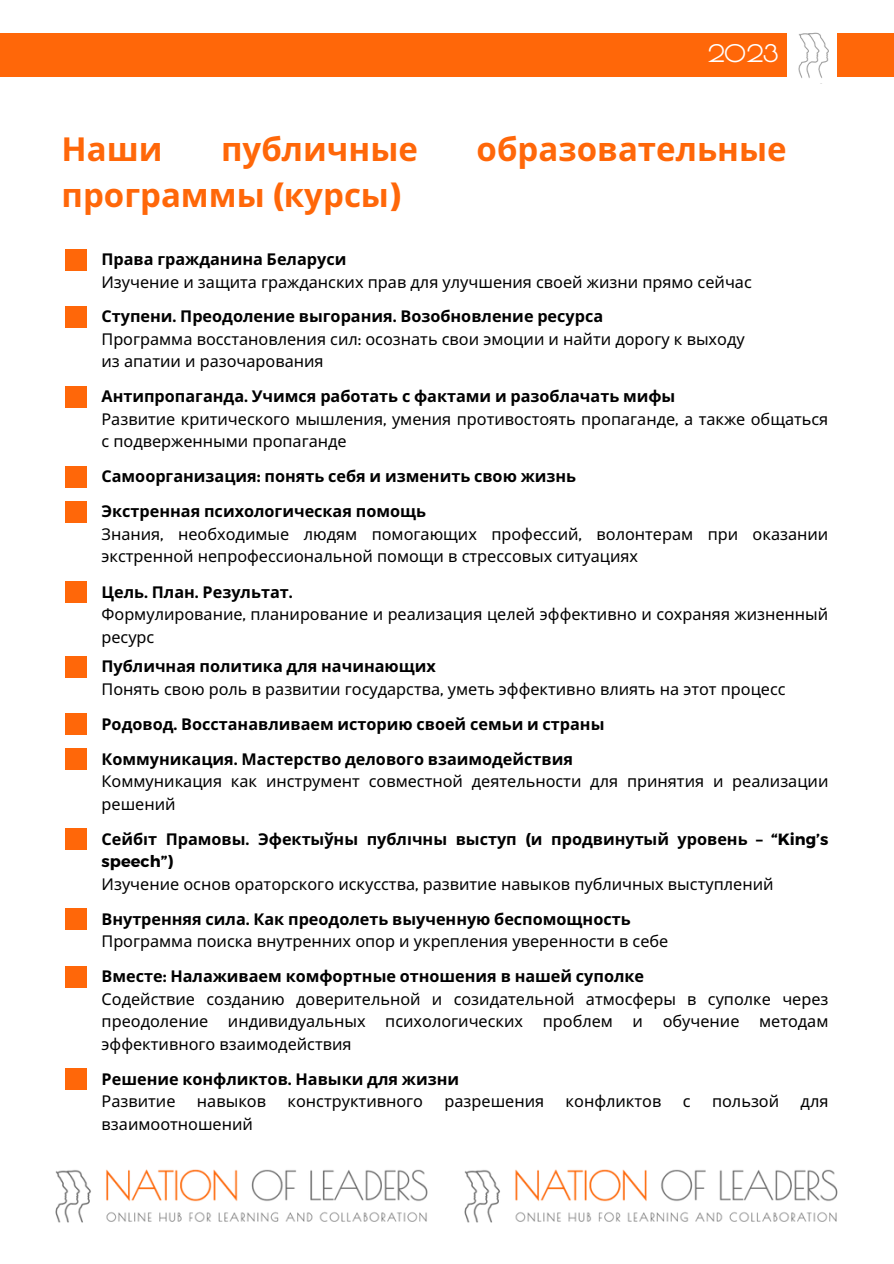
<style>
.page{position:relative;width:894px;height:1264px;background:#fff}
.page>*{position:absolute;margin:0;border:0;box-sizing:border-box;transform-origin:0 0}
.t1{font:700 33px "Noto Sans";color:#ff6709}
.t2{font:700 23.7px "Poiret One";color:#fff}
.t3{font:16.2px/22.5px "Noto Sans";color:#000}
.t4{font:700 16.2px/22.5px "Noto Sans";color:#000}
.s1{font-family:"Montserrat"}
</style>
<div class="page">
<div style="left:0;top:33px;width:786px;height:44px;background:#ff6709"></div>
<img style="left:798px;top:32px;width:31px;height:46px">
<div style="left:836px;top:33px;width:57px;height:44px;background:#ff6709"></div>
<div style="left:65px;top:249px;width:22px;height:21px;background:#ff6709"></div>
<div style="left:65px;top:581px;width:22px;height:21px;background:#ff6709"></div>
<div style="left:65px;top:306px;width:22px;height:21px;background:#ff6709"></div>
<div style="left:65px;top:386px;width:22px;height:21px;background:#ff6709"></div>
<div style="left:65px;top:466px;width:22px;height:21px;background:#ff6709"></div>
<div style="left:65px;top:501px;width:22px;height:21px;background:#ff6709"></div>
<div style="left:65px;top:656px;width:22px;height:21px;background:#ff6709"></div>
<div style="left:65px;top:965px;width:22px;height:22px;background:#ff6709"></div>
<div style="left:65px;top:713px;width:22px;height:21px;background:#ff6709"></div>
<div style="left:65px;top:748px;width:22px;height:21px;background:#ff6709"></div>
<div style="left:65px;top:1068px;width:22px;height:21px;background:#ff6709"></div>
<div style="left:65px;top:828px;width:22px;height:21px;background:#ff6709"></div>
<div style="left:65px;top:908px;width:22px;height:21px;background:#ff6709"></div>
<img style="left:55px;top:1169px;width:783px;height:54px">
<p class="t2" style="left:707px;top:40px;width:73px">2023</p>
<h2 class="t1" style="left:61px;top:125px;width:102px">Наши</h2>
<h2 class="t1" style="left:221px;top:125px;width:198px">публичные</h2>
<h2 class="t1" style="left:476px;top:125px;width:311px">образовательные</h2>
<h2 class="t1" style="left:61px;top:171px;width:341px">программы <span class="s1">(</span>курсы<span class="s1">)</span></h2>
<h1 class="t4" style="left:101px;top:248px;width:246px">Права гражданина Беларуси</h1>
<p class="t3" style="left:101px;top:270px;width:651px">Изучение и защита гражданских прав для улучшения своей жизни прямо сейчас</p>
<p class="t4" style="left:101px;top:305px;width:503px">Ступени<span class="s1">.</span> Преодоление выгорания<span class="s1">.</span> Возобновление ресурса</p>
<p class="t3" style="left:101px;top:327px;width:644px">Программа восстановления сил<span class="s1">:</span> осознать свои эмоции и найти дорогу к выходу</p>
<h3 class="t3" style="left:101px;top:350px;width:224px">из апатии и разочарования</h3>
<p class="t4" style="left:101px;top:385px;width:575px">Антипропаганда<span class="s1">.</span> Учимся работать с фактами и разоблачать мифы</p>
<p class="t3" style="left:101px;top:407px;width:728px">Развитие критического мышления<span class="s1">,</span> умения противостоять пропаганде<span class="s1">,</span> а также общаться</p>
<p class="t3" style="left:101px;top:430px;width:247px">с подверженными пропаганде</p>
<p class="t4" style="left:101px;top:465px;width:476px">Самоорганизация<span class="s1">:</span> понять себя и изменить свою жизнь</p>
<p class="t4" style="left:101px;top:500px;width:326px">Экстренная психологическая помощь</p>
<h3 class="t3" style="left:101px;top:522px;width:728px">Знания<span class="s1">,</span> необходимые людям помогающих профессий<span class="s1">,</span> волонтерам при оказании экстренной непрофессиональной помощи в стрессовых ситуациях</h3>
<p class="t4" style="left:101px;top:580px;width:193px">Цель<span class="s1">.</span> План<span class="s1">.</span> Результат<span class="s1">.</span></p>
<p class="t3" style="left:101px;top:602px;width:728px">Формулирование<span class="s1">,</span> планирование и реализация целей эффективно и сохраняя жизненный</p>
<p class="t3" style="left:101px;top:625px;width:54px">ресурс</p>
<p class="t4" style="left:101px;top:655px;width:336px">Публичная политика для начинающих</p>
<p class="t3" style="left:101px;top:677px;width:685px">Понять свою роль в развитии государства<span class="s1">,</span> уметь эффективно влиять на этот процесс</p>
<p class="t4" style="left:101px;top:712px;width:504px">Родовод<span class="s1">.</span> Восстанавливаем историю своей семьи и страны</p>
<p class="t4" style="left:102px;top:747px;width:473px">Коммуникация<span class="s1">.</span> Мастерство делового взаимодействия</p>
<p class="t3" style="left:102px;top:769px;width:728px">Коммуникация как инструмент совместной деятельности для принятия и реализации</p>
<p class="t3" style="left:102px;top:792px;width:75px">решений</p>
<p class="t4" style="left:102px;top:827px;width:728px">Сейбіт Прамовы<span class="s1">.</span> Эфектыўны публічны выступ <span class="s1">(</span>и продвинутый уровень <span class="s1">– “King’s speech”)</span></p>
<p class="t3" style="left:102px;top:872px;width:673px">Изучение основ ораторского искусства<span class="s1">,</span> развитие навыков публичных выступлений</p>
<p class="t4" style="left:101px;top:907px;width:530px">Внутренняя сила<span class="s1">.</span> Как преодолеть выученную беспомощность</p>
<p class="t3" style="left:101px;top:929px;width:568px">Программа поиска внутренних опор и укрепления уверенности в себе</p>
<p class="t4" style="left:102px;top:964px;width:544px">Вместе<span class="s1">:</span> Налаживаем комфортные отношения в нашей суполке</p>
<p class="t3" style="left:102px;top:987px;width:575px">Содействие созданию доверительной и созидательной атмосферы</p>
<p class="t3" style="left:102px;top:987px;width:728px;text-align:justify;text-indent:585px">в суполке через преодоление индивидуальных психологических проблем и обучение методам эффективного взаимодействия</p>
<p class="t4" style="left:102px;top:1067px;width:359px">Решение конфликтов<span class="s1">.</span> Навыки для жизни</p>
<p class="t3" style="left:102px;top:1089px;width:75px">Развитие</p>
<p class="t3" style="left:197px;top:1089px;width:71px">навыков</p>
<p class="t3" style="left:287px;top:1089px;width:137px">конструктивного</p>
<p class="t3" style="left:444px;top:1089px;width:101px">разрешения</p>
<p class="t3" style="left:565px;top:1089px;width:97px">конфликтов</p>
<p class="t3" style="left:682px;top:1089px;width:9px">с</p>
<p class="t3" style="left:711px;top:1089px;width:69px">пользой</p>
<p class="t3" style="left:800px;top:1089px;width:29px">для</p>
<p class="t3" style="left:102px;top:1112px;width:153px">взаимоотношений</p>
</div>
